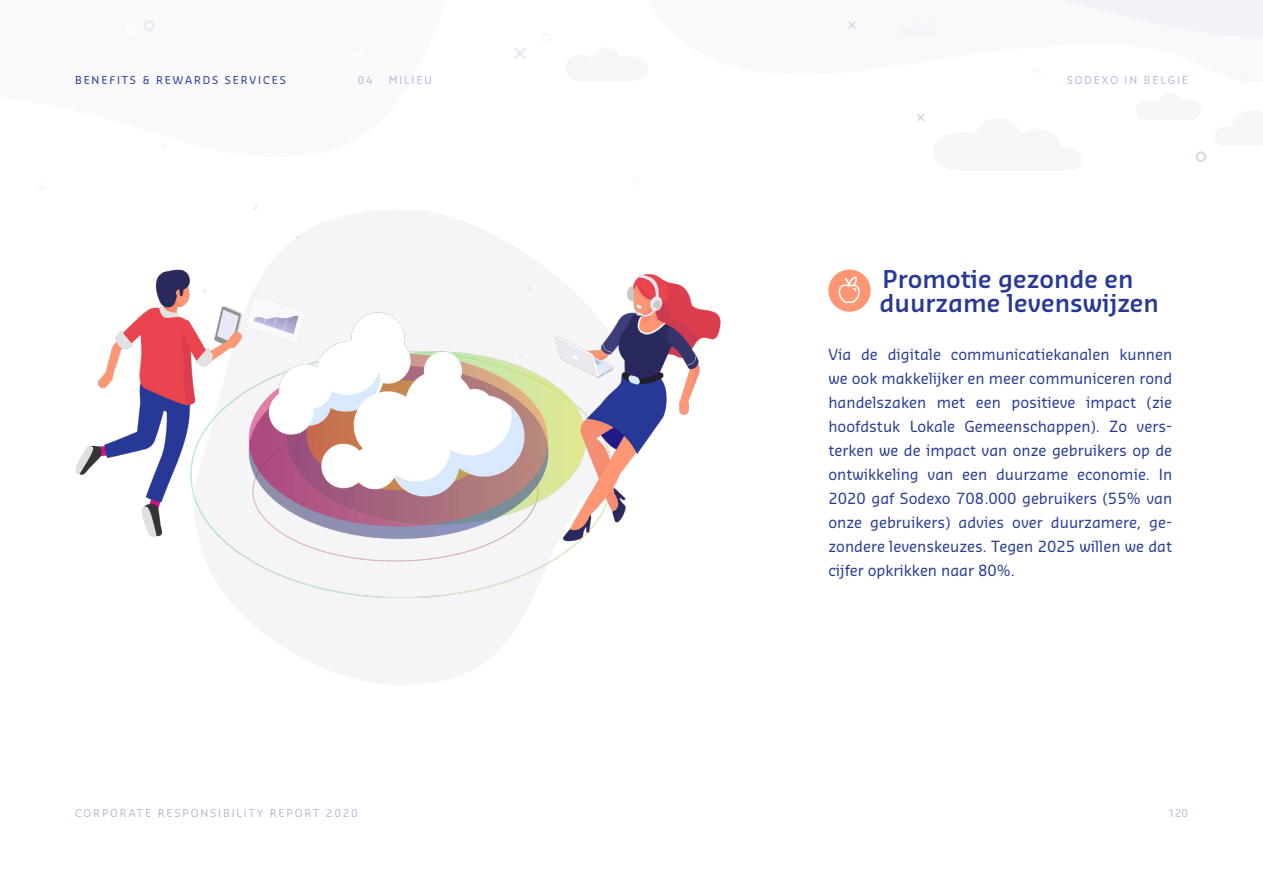
<style>
.page{position:relative;width:1263px;height:893px;background:#fff}
.page>*{position:absolute;margin:0;border:0;box-sizing:border-box;transform-origin:0 0}
.t1{font:600 24px/24px "Sansa Pro";color:#283897}
.t2{font:15px/24px "Sansa Pro";color:#283897;text-align:justify}
.t3{font:10.5px "Sansa Pro";letter-spacing:.18em;color:#b4b9db}
.t4{font:10.5px "Sansa Pro";letter-spacing:.18em;color:#283897}
</style>
<div class="page">
<svg style="left:1196px;top:151px;width:10px;height:11px"></svg>
<svg style="left:144px;top:20px;width:10px;height:11px"></svg>
<div style="left:1062px;top:0;width:201px;height:37px;background:#f2f2f9"></div>
<svg style="left:917px;top:114px;width:7px;height:7px"></svg>
<svg style="left:848px;top:21px;width:8px;height:8px"></svg>
<svg style="left:514px;top:48px;width:12px;height:11px"></svg>
<img style="left:75px;top:207px;width:646px;height:390px">
<div style="left:828px;top:269px;width:43px;height:43px;background:#ff9673;border-radius:50%"></div>
<svg style="left:838px;top:276px;width:22px;height:27px"></svg>
<p class="t4" style="left:75px;top:73px;width:212px">BENEFITS &amp; REWARDS SERVICES</p>
<p class="t3" style="left:1067px;top:73px;width:123px">SODEXO IN BELGIË</p>
<p class="t3" style="left:358px;top:73px;width:17px">04</p>
<p class="t3" style="left:389px;top:73px;width:45px">MILIEU</p>
<h1 class="t1" style="left:879px;top:266px;width:281px">Promotie gezonde en duurzame levenswijzen</h1>
<p class="t2" style="left:828px;top:342px;width:345px">Via de digitale communicatiekanalen kunnen we ook makkelijker en meer communiceren rond handelszaken met een positieve impact (zie hoofdstuk Lokale Gemeenschappen). Zo vers&shy;terken we de impact van onze gebruikers op de ontwikkeling van een duurzame economie. In 2020 gaf Sodexo 708.000 gebruikers (55% van onze gebruikers) advies over duurzamere, ge&shy;zondere levenskeuzes. Tegen 2025 willen we dat cijfer opkrikken naar 80%.</p>
<p class="t3" style="left:75px;top:806px;width:284px">CORPORATE RESPONSIBILITY REPORT 2020</p>
<p class="t3" style="left:1168px;top:806px;width:21px">120</p>
</div>
